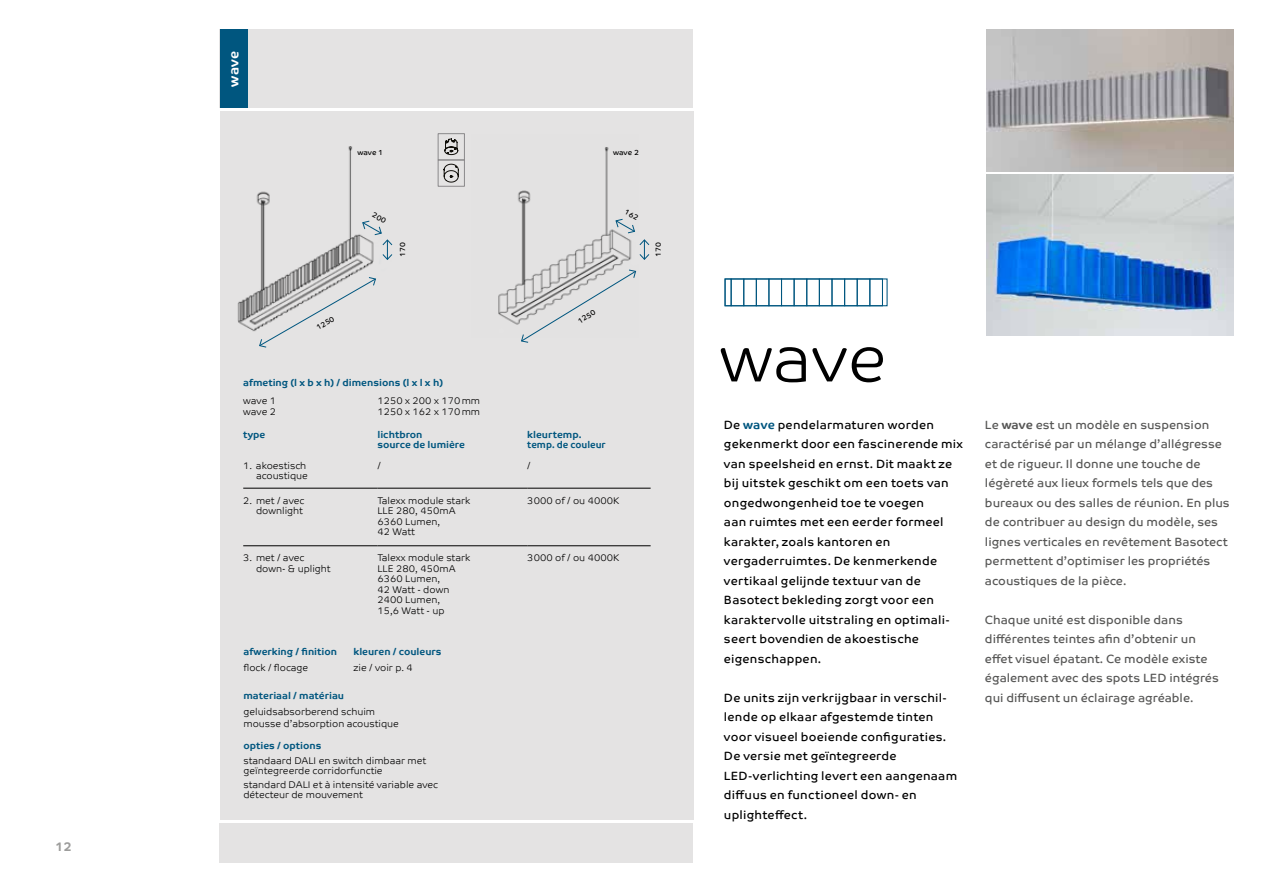
<style>
.page{position:relative;width:1263px;height:893px;background:#fff}
.page>*{position:absolute;margin:0;border:0;box-sizing:border-box;transform-origin:0 0}
.t1{font:300 67.5px "Co Text";color:#000}
.t2{font:700 13.5px "Co Text";color:#fff}
.t3{font:700 12.75px "Co Text";color:#9d9d9c}
.t4{font:12px/19.5px "Co Text";letter-spacing:.02em;color:#000}
.t5{font:12px/19.5px "Co Text";color:#575756}
.t6{font:300 9.75px/10.5px "Co Text";color:#000}
.t7{font:700 9.75px/10.5px "Co Text";color:#00567f}
.t8{font:7.5px "Co Text";color:#000}
.s1{font-weight:700;color:#00567f}
.s2{font-weight:700}
</style>
<div class="page">
<div style="left:220px;top:111px;width:473px;height:709px;background:#e4e3e3"></div>
<div style="left:219px;top:823px;width:474px;height:40px;background:#e4e3e3"></div>
<div style="left:219px;top:30px;width:474px;height:78px;background:#e4e3e3"></div>
<svg style="left:437px;top:133px;width:28px;height:54px"></svg>
<div style="left:220px;top:30px;width:27px;height:78px;background:#00567f"></div>
<hr style="left:243px;top:488px;width:134px;height:1px;background:#000">
<hr style="left:377px;top:488px;width:150px;height:1px;background:#000">
<hr style="left:527px;top:488px;width:124px;height:1px;background:#000">
<hr style="left:243px;top:545px;width:134px;height:1px;background:#000">
<hr style="left:377px;top:545px;width:150px;height:1px;background:#000">
<hr style="left:527px;top:545px;width:124px;height:1px;background:#000">
<img style="left:986px;top:175px;width:247px;height:160px">
<img style="left:986px;top:30px;width:247px;height:141px">
<svg style="left:639px;top:239px;width:11px;height:21px"></svg>
<img style="left:498px;top:147px;width:139px;height:191px">
<div style="left:724px;top:278px;width:8px;height:28px;border:1px solid #00567f"></div>
<div style="left:731px;top:278px;width:13px;height:28px;border:1px solid #00567f"></div>
<div style="left:743px;top:278px;width:14px;height:28px;border:1px solid #00567f"></div>
<div style="left:756px;top:278px;width:13px;height:28px;border:1px solid #00567f"></div>
<div style="left:768px;top:278px;width:14px;height:28px;border:1px solid #00567f"></div>
<div style="left:781px;top:278px;width:14px;height:28px;border:1px solid #00567f"></div>
<div style="left:794px;top:278px;width:13px;height:28px;border:1px solid #00567f"></div>
<div style="left:806px;top:278px;width:14px;height:28px;border:1px solid #00567f"></div>
<div style="left:819px;top:278px;width:13px;height:28px;border:1px solid #00567f"></div>
<div style="left:831px;top:278px;width:14px;height:28px;border:1px solid #00567f"></div>
<div style="left:844px;top:278px;width:14px;height:28px;border:1px solid #00567f"></div>
<div style="left:857px;top:278px;width:13px;height:28px;border:1px solid #00567f"></div>
<div style="left:869px;top:278px;width:14px;height:28px;border:1px solid #00567f"></div>
<img style="left:237px;top:106px;width:139px;height:242px">
<svg style="left:615px;top:209px;width:22px;height:24px"></svg>
<svg style="left:362px;top:212px;width:31px;height:48px"></svg>
<p class="t3" style="left:55px;top:841px;width:18px">12</p>
<p class="t2" style="left:228px;top:86px;width:37px;rotate:-90deg">wave</p>
<p class="t8" style="left:357px;top:149px;width:27px">wave 1</p>
<p class="t8" style="left:613px;top:149px;width:27px">wave 2</p>
<p class="t8" style="left:315px;top:325px;width:21px;rotate:-30deg">1250</p>
<p class="t8" style="left:399px;top:257px;width:16px;rotate:-90deg">170</p>
<p class="t8" style="left:577px;top:319px;width:21px;rotate:-32deg">1250</p>
<p class="t7" style="left:243px;top:379px;width:201px">afmeting (l x b x h) / dimensions (l x l x h)</p>
<p class="t6" style="left:243px;top:396px;width:34px">wave 1</p>
<p class="t6" style="left:377px;top:396px;width:104px">1250 x 200 x 170 mm</p>
<p class="t6" style="left:243px;top:408px;width:34px">wave 2</p>
<p class="t6" style="left:377px;top:408px;width:104px">1250 x 162 x 170 mm</p>
<p class="t7" style="left:243px;top:430px;width:24px">type</p>
<p class="t7" style="left:377px;top:430px;width:89px">lichtbron<br>source de lumière</p>
<p class="t7" style="left:527px;top:430px;width:80px">kleurtemp. temp. de couleur</p>
<p class="t6" style="left:243px;top:461px;width:66px;text-align:right">1. akoestisch acoustique</p>
<p class="t6" style="left:377px;top:461px;width:5px">/</p>
<p class="t6" style="left:527px;top:461px;width:5px">/</p>
<p class="t6" style="left:243px;top:496px;width:63px;text-align:right">2. met / avec downlight</p>
<p class="t6" style="left:377px;top:496px;width:94px">Talexx module stark<br>LLE 280, 450mA<br>6360 Lumen,<br>42 Watt</p>
<p class="t6" style="left:527px;top:496px;width:94px">3000 of / ou 4000K</p>
<p class="t6" style="left:256px;top:553px;width:76px;text-indent:-13px">3. met / avec down- &amp; uplight</p>
<p class="t6" style="left:377px;top:553px;width:94px">Talexx module stark<br>LLE 280, 450mA<br>6360 Lumen,<br>42 Watt - down<br>2400 Lumen,<br>15,6 Watt - up</p>
<p class="t6" style="left:527px;top:553px;width:94px">3000 of / ou 4000K</p>
<p class="t7" style="left:243px;top:647px;width:95px">afwerking / finition</p>
<p class="t7" style="left:353px;top:647px;width:90px">kleuren / couleurs</p>
<p class="t6" style="left:243px;top:662px;width:66px">flock / flocage</p>
<p class="t6" style="left:353px;top:663px;width:61px">zie / voir p. 4</p>
<p class="t7" style="left:243px;top:691px;width:102px">materiaal / matériau</p>
<p class="t6" style="left:243px;top:707px;width:157px;line-height:11.7px">geluids absorberend schuim mousse d’absorption acoustique</p>
<p class="t7" style="left:243px;top:741px;width:80px">opties / options</p>
<p class="t6" style="left:243px;top:757px;width:184px;line-height:9.8px">standaard DALI en switch dimbaar met geïntegreerde corridorfunctie</p>
<p class="t6" style="left:243px;top:780px;width:196px;line-height:9.8px">standard DALI et à intensité variable avec détecteur de mouvement</p>
<p class="t8" style="left:655px;top:257px;width:16px;rotate:-90deg">170</p>
<h1 class="t1" style="left:720px;top:330px;width:169px">wave</h1>
<p class="t4" style="left:724px;top:415px;width:241px">De <span class="s1">wave</span> pendelarmaturen worden gekenmerkt door een fascinerende mix van speelsheid en ernst. Dit maakt ze bij uitstek geschikt om een toets van on gedwongenheid toe te voegen<br>aan ruimtes met een eerder formeel karakter, zoals kantoren en<br>ver gader ruimtes. De kenmerkende vertikaal gelijnde textuur van de<br>Basotect bekleding zorgt voor een karaktervolle uitstraling en opti mali&shy;seert bovendien de akoestische eigenschappen.</p>
<p class="t4" style="left:724px;top:688px;width:235px">De units zijn verkrijgbaar in verschil&shy;lende op elkaar afgestemde tinten voor visueel boeiende configuraties.<br>De versie met geïntegreerde<br>LED-verlichting levert een aangenaam diffuus en functioneel down- en uplighteffect.</p>
<p class="t5" style="left:985px;top:415px;width:246px">Le <span class="s2">wave</span> est un modèle en suspension caractérisé par un mélange d’allégresse et de rigueur. Il donne une touche de légèreté aux lieux formels tels que des bureaux ou des salles de réunion. En plus de contribuer au design du modèle, ses lignes verticales en revêtement Basotect permettent d’optimiser les propriétés acoustiques de la pièce.</p>
<p class="t5" style="left:985px;top:610px;width:235px">Chaque unité est disponible dans différentes teintes afin d’obtenir un effet visuel épatant. Ce modèle existe également avec des spots LED intégrés qui diffusent un éclairage agréable.</p>
</div>
